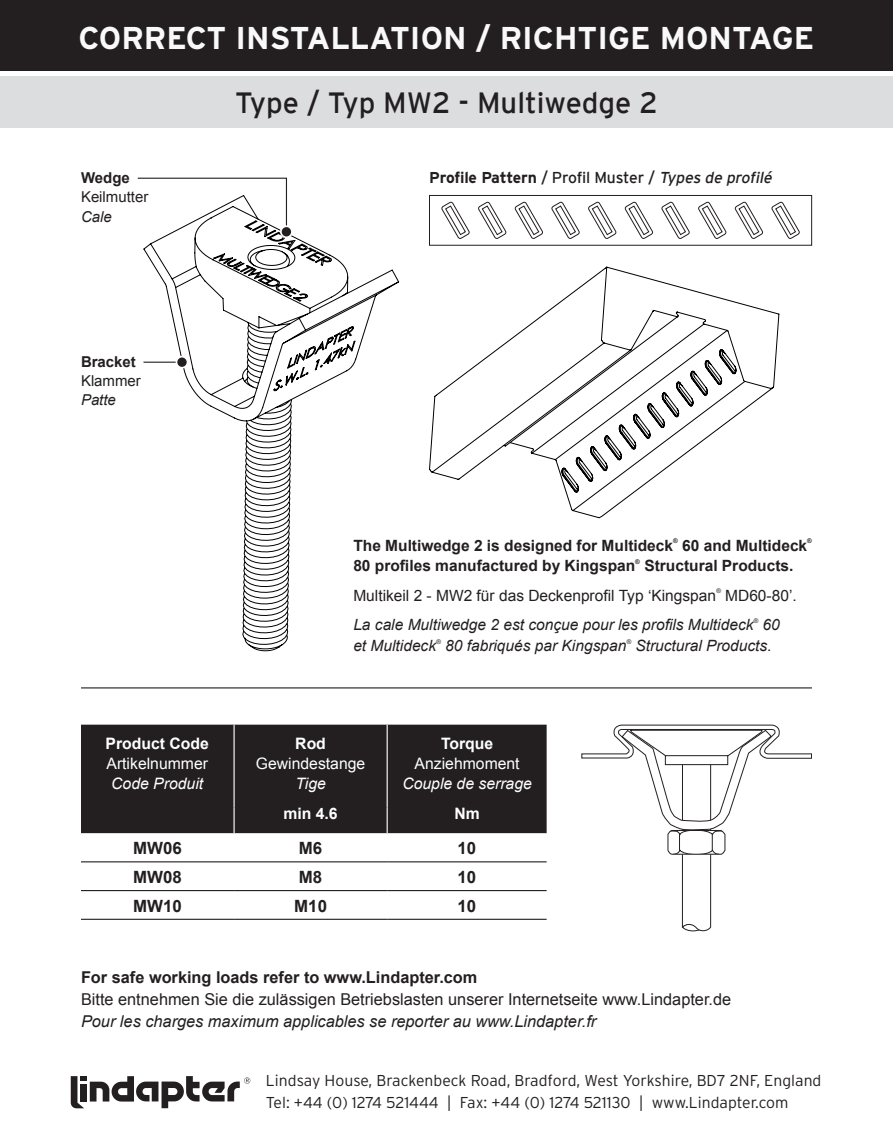
<style>
.page{position:relative;width:893px;height:1136px;background:#fff}
.page>*{position:absolute;margin:0;border:0;box-sizing:border-box;transform-origin:0 0}
.t1{font:700 31.5px "Interstate";color:#f9f9f9}
.t2{font:29.25px "Interstate";color:#231f20}
.t3{font:700 16.88px "Arial";color:#231f20}
.t4{font:16.2px "Arial";color:#231f20}
.t5{font:italic 16.2px "Arial";color:#231f20}
.t6{font:700 16.2px "Arial";color:#231f20}
.t7{font:300 15.75px "Interstate";color:#231f20}
.t8{font:700 15.75px "Interstate";letter-spacing:-.015em;color:#231f20}
.t9{font:15.75px "Arial";color:#fff}
.t10{font:italic 15.75px "Arial";color:#fff}
.t11{font:700 15.75px "Arial";color:#fff}
.t12{font:italic 15.53px "Arial";color:#231f20}
.t13{font:700 15.53px "Arial";color:#231f20}
.t14{font:15.53px "Arial";color:#231f20}
.t15{font:15.08px "Arial";color:#231f20}
.t16{font:700 15.08px "Arial";color:#231f20}
.t17{font:italic 15.08px "Arial";color:#231f20}
.t18{font:italic 6.52px "Arial";color:#231f20}
.t19{font:700 6.52px "Arial";color:#231f20}
.s1{font-weight:400}
.s2{font-weight:400;font-style:italic}
</style>
<div class="page">
<div style="left:81px;top:724px;width:466px;height:109px;background:#231f20"></div>
<hr style="left:234px;top:724px;width:1px;height:83px;background:#fff">
<svg style="left:234px;top:807px;width:1px;height:26px"></svg>
<hr style="left:387px;top:724px;width:1px;height:83px;background:#fff">
<svg style="left:387px;top:807px;width:1px;height:26px"></svg>
<hr style="left:81px;top:861px;width:153px;height:1px;background:#231f20">
<hr style="left:234px;top:861px;width:153px;height:1px;background:#231f20">
<hr style="left:387px;top:861px;width:160px;height:1px;background:#231f20">
<hr style="left:81px;top:889px;width:153px;height:2px;background:#231f20">
<hr style="left:234px;top:889px;width:153px;height:2px;background:#231f20">
<hr style="left:387px;top:889px;width:160px;height:2px;background:#231f20">
<hr style="left:81px;top:918px;width:153px;height:1px;background:#231f20">
<hr style="left:234px;top:918px;width:153px;height:1px;background:#231f20">
<hr style="left:387px;top:918px;width:160px;height:1px;background:#231f20">
<hr style="left:81px;top:687px;width:731px;height:1px;background:#231f20">
<div style="left:0;top:0;width:893px;height:70px;background:#231f20"></div>
<div style="left:0;top:77px;width:893px;height:51px;background:#dcdddf"></div>
<svg style="left:71px;top:1076px;width:179px;height:32px"></svg>
<div style="left:429px;top:195px;width:383px;height:50px;border:1px solid #231f20"></div>
<svg style="left:441px;top:201px;width:29px;height:38px"></svg>
<svg style="left:478px;top:201px;width:29px;height:38px"></svg>
<svg style="left:514px;top:201px;width:29px;height:38px"></svg>
<svg style="left:551px;top:201px;width:29px;height:38px"></svg>
<svg style="left:588px;top:201px;width:29px;height:38px"></svg>
<svg style="left:624px;top:201px;width:29px;height:38px"></svg>
<svg style="left:661px;top:201px;width:29px;height:38px"></svg>
<svg style="left:698px;top:201px;width:29px;height:38px"></svg>
<svg style="left:734px;top:201px;width:29px;height:38px"></svg>
<svg style="left:771px;top:201px;width:29px;height:38px"></svg>
<svg style="left:429px;top:267px;width:350px;height:251px"></svg>
<svg style="left:144px;top:234px;width:255px;height:417px"></svg>
<svg style="left:137px;top:177px;width:150px;height:57px"></svg>
<div style="left:281px;top:226px;width:11px;height:11px;background:#231f20;border-radius:50%"></div>
<div style="left:280px;top:225px;width:13px;height:13px;border:2px solid #fff;border-radius:50%"></div>
<hr style="left:144px;top:361px;width:38px;height:2px;background:#231f20">
<div style="left:176px;top:356px;width:12px;height:11px;background:#231f20;border-radius:50%"></div>
<div style="left:176px;top:356px;width:12px;height:12px;border:2px solid #fff;border-radius:50%"></div>
<svg style="left:581px;top:724px;width:231px;height:207px"></svg>
<div style="left:667px;top:830px;width:58px;height:24px;border:1px solid #231f20;border-radius:4px"></div>
<p class="t1" style="left:79px;top:20px;width:737px">CORRECT INSTALLATION / RICHTIGE MONTAGE</p>
<p class="t16" style="left:81px;top:168px;width:50px">Wedge</p>
<p class="t15" style="left:81px;top:187px;width:69px">Keilmutter</p>
<p class="t17" style="left:81px;top:206px;width:32px">Cale</p>
<p class="t2" style="left:235px;top:86px;width:424px">Type / Typ MW2 - Multiwedge 2</p>
<p class="t8" style="left:429px;top:169px;width:347px">Profile Pattern <span class="s1">/ Profil Muster /</span> <span class="s2">Types de profilé</span></p>
<p class="t16" style="left:81px;top:351px;width:56px">Bracket</p>
<p class="t15" style="left:81px;top:371px;width:61px">Klammer</p>
<p class="t17" style="left:81px;top:390px;width:36px">Patte</p>
<p class="t11" style="left:106px;top:732px;width:105px">Product Code</p>
<p class="t9" style="left:106px;top:753px;width:103px">Artikelnummer</p>
<p class="t10" style="left:111px;top:773px;width:93px">Code Produit</p>
<p class="t13" style="left:353px;top:534px;width:321px">The Multiwedge 2 is designed for Multideck</p>
<p class="t19" style="left:673px;top:536px;width:6px">®</p>
<p class="t13" style="left:682px;top:534px;width:127px">60 and Multideck</p>
<p class="t19" style="left:807px;top:536px;width:6px">®</p>
<p class="t13" style="left:353px;top:555px;width:283px">80 profiles manufactured by Kingspan</p>
<p class="t19" style="left:635px;top:557px;width:6px">®</p>
<p class="t13" style="left:644px;top:555px;width:151px">Structural Products.</p>
<p class="t14" style="left:353px;top:585px;width:364px">Multikeil 2 - MW2 für das Deckenprofil Typ ‘Kingspan</p>
<p class="t18" style="left:716px;top:586px;width:6px">®</p>
<p class="t14" style="left:725px;top:585px;width:73px">MD60-80’.</p>
<p class="t12" style="left:353px;top:614px;width:402px">La cale Multiwedge 2 est conçue pour les profils Multideck</p>
<p class="t18" style="left:753px;top:616px;width:6px">®</p>
<p class="t12" style="left:763px;top:614px;width:19px">60</p>
<p class="t12" style="left:353px;top:635px;width:84px">et Multideck</p>
<p class="t18" style="left:436px;top:637px;width:6px">®</p>
<p class="t12" style="left:445px;top:635px;width:183px">80 fabriqués par Kingspan</p>
<p class="t18" style="left:626px;top:637px;width:6px">®</p>
<p class="t12" style="left:635px;top:635px;width:138px">Structural Products.</p>
<p class="t11" style="left:295px;top:732px;width:32px">Rod</p>
<p class="t9" style="left:256px;top:753px;width:111px">Gewindestange</p>
<p class="t10" style="left:295px;top:773px;width:32px">Tige</p>
<p class="t11" style="left:441px;top:732px;width:54px">Torque</p>
<p class="t9" style="left:415px;top:753px;width:107px">Anziehmoment</p>
<p class="t10" style="left:402px;top:773px;width:131px">Couple de serrage</p>
<p class="t11" style="left:283px;top:803px;width:56px">min 4.6</p>
<p class="t11" style="left:454px;top:803px;width:27px">Nm</p>
<p class="t3" style="left:133px;top:836px;width:50px">MW06</p>
<p class="t3" style="left:299px;top:836px;width:25px">M6</p>
<p class="t3" style="left:457px;top:836px;width:20px">10</p>
<p class="t3" style="left:133px;top:865px;width:50px">MW08</p>
<p class="t3" style="left:299px;top:865px;width:25px">M8</p>
<p class="t3" style="left:457px;top:865px;width:20px">10</p>
<p class="t3" style="left:133px;top:894px;width:50px">MW10</p>
<p class="t3" style="left:294px;top:894px;width:34px">M10</p>
<p class="t3" style="left:457px;top:894px;width:20px">10</p>
<p class="t6" style="left:81px;top:966px;width:398px">For safe working loads refer to www.Lindapter.com</p>
<p class="t4" style="left:81px;top:988px;width:652px">Bitte entnehmen Sie die zulässigen Betriebslasten unserer Internetseite www.Lindapter.de</p>
<p class="t5" style="left:81px;top:1010px;width:517px">Pour les charges maximum applicables se reporter au www.Lindapter.fr</p>
<p class="t7" style="left:266px;top:1071px;width:557px">Lindsay House, Brackenbeck Road, Bradford, West Yorkshire, BD7 2NF, England</p>
<p class="t7" style="left:266px;top:1093px;width:524px">Tel: +44 (0) 1274 521444 | Fax: +44 (0) 1274 521130 | www.Lindapter.com</p>
</div>
